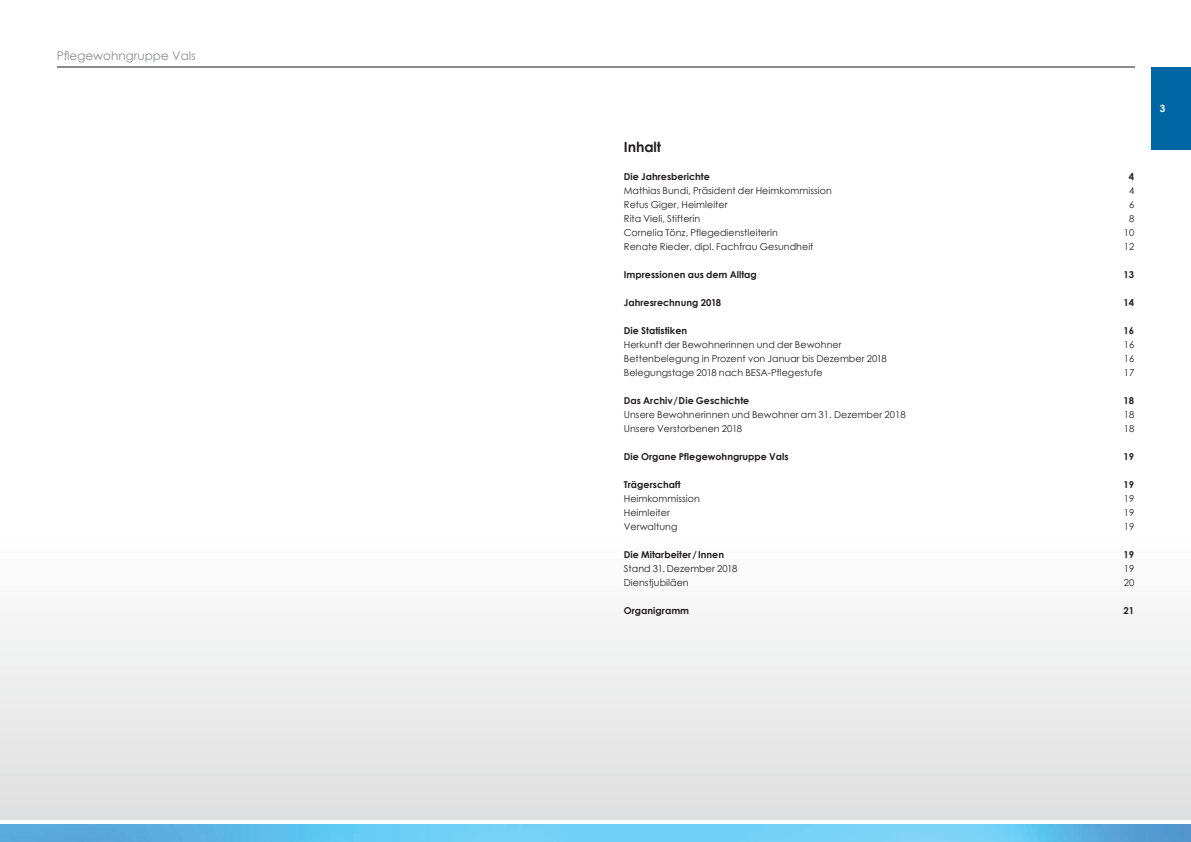
<style>
.page{position:relative;width:1191px;height:842px;background:#fff}
.page>*{position:absolute;margin:0;border:0;box-sizing:border-box;transform-origin:0 0}
.t1{font:700 14px "Century Gothic";letter-spacing:-.005em;color:#231f20}
.t2{font:12px "Century Gothic";color:#8b8c8c}
.t3{font:700 10px "Century Gothic";color:#fff}
.t4{font:9.5px "Century Gothic";letter-spacing:.005em;color:#231f20}
.t5{font:700 9.5px "Century Gothic";letter-spacing:.005em;color:#231f20}
</style>
<div class="page">
<div style="left:0;top:342px;width:1191px;height:477px;background:linear-gradient(to bottom,#fff,#e4e4e4)"></div>
<img style="left:0;top:825px;width:1191px;height:17px">
<div style="left:1151px;top:67px;width:40px;height:83px;background:#0067a5"></div>
<hr style="left:57px;top:66px;width:1077px;height:1px;background:#8b8c8c">
<p class="t2" style="left:57px;top:47px;width:141px">Pflegewohngruppe Vals</p>
<h1 class="t1" style="left:624px;top:137px;width:39px">Inhalt</h1>
<p class="t5" style="left:624px;top:170px;width:88px">Die Jahresberichte</p>
<p class="t5" style="left:1129px;top:170px;width:7px">4</p>
<p class="t4" style="left:624px;top:184px;width:209px">Mathias Bundi, Präsident der Heimkommission</p>
<p class="t4" style="left:1129px;top:184px;width:7px">4</p>
<p class="t4" style="left:624px;top:198px;width:105px">Retus Giger, Heimleiter</p>
<p class="t4" style="left:1129px;top:198px;width:7px">6</p>
<p class="t4" style="left:624px;top:212px;width:78px">Rita Vieli, Stifterin</p>
<p class="t4" style="left:1129px;top:212px;width:7px">8</p>
<p class="t4" style="left:624px;top:226px;width:155px">Cornelia Tönz, Pflegedienstleiterin</p>
<p class="t4" style="left:1123px;top:226px;width:12px">10</p>
<p class="t4" style="left:624px;top:240px;width:191px">Renate Rieder, dipl. Fachfrau Gesundheit</p>
<p class="t4" style="left:1123px;top:240px;width:12px">12</p>
<p class="t5" style="left:624px;top:268px;width:134px">Impressionen aus dem Alltag</p>
<p class="t5" style="left:1123px;top:268px;width:12px">13</p>
<p class="t5" style="left:624px;top:296px;width:99px">Jahresrechnung 2018</p>
<p class="t5" style="left:1123px;top:296px;width:12px">14</p>
<p class="t5" style="left:624px;top:324px;width:65px">Die Statistiken</p>
<p class="t5" style="left:1123px;top:324px;width:12px">16</p>
<p class="t4" style="left:624px;top:338px;width:219px">Herkunft der Bewohnerinnen und der Bewohner</p>
<p class="t4" style="left:1123px;top:338px;width:12px">16</p>
<p class="t4" style="left:624px;top:352px;width:264px">Bettenbelegung in Prozent von Januar bis Dezember 2018</p>
<p class="t4" style="left:1123px;top:352px;width:12px">16</p>
<p class="t4" style="left:624px;top:366px;width:200px">Belegungstage 2018 nach BESA-Pflegestufe</p>
<p class="t4" style="left:1123px;top:366px;width:12px">17</p>
<p class="t5" style="left:624px;top:394px;width:127px">Das Archiv / Die Geschichte</p>
<p class="t5" style="left:1123px;top:394px;width:12px">18</p>
<p class="t4" style="left:624px;top:408px;width:283px">Unsere Bewohnerinnen und Bewohner am 31. Dezember 2018</p>
<p class="t4" style="left:1123px;top:408px;width:12px">18</p>
<p class="t4" style="left:624px;top:422px;width:120px">Unsere Verstorbenen 2018</p>
<p class="t4" style="left:1123px;top:422px;width:12px">18</p>
<p class="t5" style="left:624px;top:450px;width:166px">Die Organe Pflegewohngruppe Vals</p>
<p class="t5" style="left:1123px;top:450px;width:12px">19</p>
<p class="t5" style="left:624px;top:478px;width:58px">Trägerschaft</p>
<p class="t5" style="left:1123px;top:478px;width:12px">19</p>
<p class="t4" style="left:624px;top:492px;width:78px">Heimkommission</p>
<p class="t4" style="left:1123px;top:492px;width:12px">19</p>
<p class="t4" style="left:624px;top:506px;width:48px">Heimleiter</p>
<p class="t4" style="left:1123px;top:506px;width:12px">19</p>
<p class="t4" style="left:624px;top:520px;width:55px">Verwaltung</p>
<p class="t4" style="left:1123px;top:520px;width:12px">19</p>
<p class="t5" style="left:624px;top:548px;width:102px">Die Mitarbeiter/ Innen</p>
<p class="t5" style="left:1123px;top:548px;width:12px">19</p>
<p class="t4" style="left:624px;top:562px;width:115px">Stand 31. Dezember 2018</p>
<p class="t4" style="left:1123px;top:562px;width:12px">19</p>
<p class="t4" style="left:624px;top:576px;width:66px">Dienstjubiläen</p>
<p class="t4" style="left:1123px;top:576px;width:12px">20</p>
<p class="t5" style="left:624px;top:604px;width:67px">Organigramm</p>
<p class="t5" style="left:1123px;top:604px;width:12px">21</p>
<p class="t3" style="left:1159px;top:101px;width:7px">3</p>
</div>
